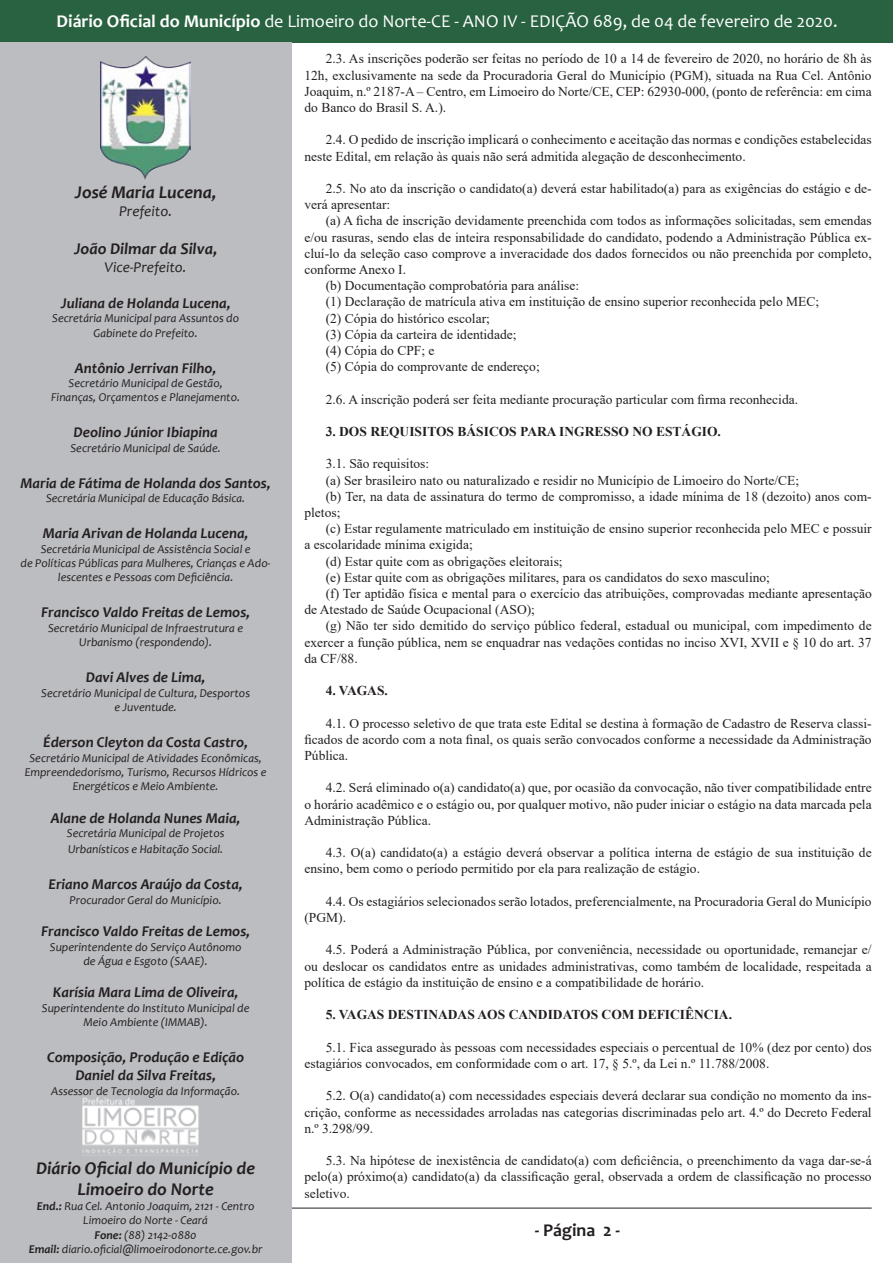
<style>
.page{position:relative;width:893px;height:1263px;background:#fff}
.page>*{position:absolute;margin:0;border:0;box-sizing:border-box;transform-origin:0 0}
.t1{font:18px "Candara";color:#fff}
.t2{font:italic 700 18px/21.6px "Candara";color:#231f20;text-align:center}
.t3{font:700 18px "Candara";color:#231f20}
.t4{font:italic 700 16.5px "Candara";color:#231f20}
.t5{font:italic 700 15px "Candara";color:#231f20}
.t6{font:italic 15px "Candara";color:#231f20}
.t7{font:13.5px/16.2px "Times New Roman";color:#231f20;text-align:justify}
.t8{font:700 13.5px "Times New Roman";color:#231f20}
.t9{font:italic 12px/14.4px "Candara";color:#231f20;text-align:center}
.s1{font-weight:700}
</style>
<div class="page">
<div style="left:1px;top:0;width:892px;height:42px;background:#286240"></div>
<hr style="left:21px;top:1208px;width:851px;height:1px;background:#231f20">
<div style="left:0;top:42px;width:291px;height:1221px;background:#bcbdc0"></div>
<img style="left:101px;top:56px;width:90px;height:124px">
<img style="left:82px;top:1097px;width:117px;height:58px">
<h1 class="t1" style="left:57px;top:10px;width:782px"><span class="s1">Diário Oficial do Município</span> de Limoeiro do Norte-CE - ANO IV - EDIÇÃO 689, de 04 de fevereiro de 2020.</h1>
<p class="t2" style="left:75px;top:181px;width:143px">José Maria Lucena,</p>
<p class="t6" style="left:119px;top:202px;width:55px">Prefeito.</p>
<p class="t4" style="left:74px;top:238px;width:145px">João Dilmar da Silva,</p>
<p class="t6" style="left:105px;top:258px;width:84px">Vice-Prefeito.</p>
<p class="t5" style="left:61px;top:294px;width:171px">Juliana de Holanda Lucena,</p>
<p class="t9" style="left:52px;top:311px;width:188px">Secretária Municipal para Assuntos do</p>
<p class="t9" style="left:94px;top:325px;width:106px">Gabinete do Prefeito.</p>
<p class="t5" style="left:75px;top:358px;width:143px">Antônio Jerrivan Filho,</p>
<p class="t9" style="left:51px;top:376px;width:190px">Secretário Municipal de Gestão,<br>Finanças, Orçamentos e Planejamento.</p>
<p class="t5" style="left:74px;top:423px;width:146px">Deolino Júnior Ibiapina</p>
<p class="t9" style="left:70px;top:441px;width:152px">Secretário Municipal de Saúde.</p>
<p class="t5" style="left:20px;top:474px;width:252px">Maria de Fátima de Holanda dos Santos,</p>
<p class="t9" style="left:46px;top:491px;width:201px">Secretária Municipal de Educação Básica.</p>
<p class="t5" style="left:43px;top:524px;width:207px">Maria Arivan de Holanda Lucena,</p>
<p class="t9" style="left:41px;top:541px;width:211px">Secretária Municipal de Assistência Social e</p>
<p class="t9" style="left:21px;top:556px;width:252px">de Políticas Públicas para Mulheres, Crianças e Ado&shy;lescentes e Pessoas com Deficiência.</p>
<p class="t5" style="left:41px;top:603px;width:210px">Francisco Valdo Freitas de Lemos,</p>
<p class="t9" style="left:48px;top:621px;width:197px">Secretário Municipal de Infraestrutura e</p>
<p class="t9" style="left:79px;top:635px;width:134px">Urbanismo (respondendo).</p>
<p class="t5" style="left:86px;top:668px;width:121px">Davi Alves de Lima,</p>
<p class="t9" style="left:41px;top:685px;width:210px">Secretário Municipal de Cultura, Desportos</p>
<p class="t9" style="left:114px;top:700px;width:64px">e Juventude.</p>
<p class="t5" style="left:43px;top:733px;width:206px">Éderson Cleyton da Costa Castro,</p>
<p class="t9" style="left:25px;top:750px;width:243px">Secretário Municipal de Atividades Econômicas,<br>Empreendedorismo, Turismo, Recursos Hídricos e<br>Energéticos e Meio Ambiente.</p>
<p class="t5" style="left:51px;top:808px;width:191px">Alane de Holanda Nunes Maia,</p>
<p class="t9" style="left:67px;top:826px;width:159px">Secretária Municipal de Projetos</p>
<p class="t9" style="left:68px;top:842px;width:157px">Urbanísticos e Habitação Social.</p>
<p class="t5" style="left:49px;top:875px;width:196px">Eriano Marcos Araújo da Costa,</p>
<p class="t9" style="left:70px;top:892px;width:154px">Procurador Geral do Município.</p>
<p class="t5" style="left:41px;top:922px;width:210px">Francisco Valdo Freitas de Lemos,</p>
<p class="t9" style="left:50px;top:939px;width:193px">Superintendente do Serviço Autônomo de Água e Esgoto (SAAE).</p>
<p class="t5" style="left:53px;top:983px;width:187px">Karísia Mara Lima de Oliveira,</p>
<p class="t9" style="left:42px;top:1000px;width:209px">Superintendente do Instituto Municipal de<br>Meio Ambiente (IMMAB).</p>
<p class="t5" style="left:47px;top:1048px;width:199px">Composição, Produção e Edição</p>
<p class="t5" style="left:75px;top:1066px;width:142px">Daniel da Silva Freitas,</p>
<p class="t9" style="left:51px;top:1083px;width:190px">Assessor de Tecnologia da Informação.</p>
<p class="t2" style="left:36px;top:1157px;width:220px">Diário Oficial do Município de<br>Limoeiro do Norte</p>
<p class="t9" style="left:37px;top:1198px;width:219px"><span class="s1">End.:</span> Rua Cel. Antonio Joaquim, 2121 - Centro</p>
<p class="t9" style="left:83px;top:1213px;width:126px">Limoeiro do Norte - Ceará</p>
<p class="t9" style="left:95px;top:1227px;width:104px"><span class="s1">Fone:</span> (88) 2142-0880</p>
<p class="t9" style="left:29px;top:1242px;width:235px"><span class="s1">Email:</span> diario.oficial@limoeirodonorte.ce.gov.br</p>
<p class="t7" style="left:304px;top:50px;width:569px;text-indent:21px">2.3. As inscrições poderão ser feitas no período de 10 a 14 de fevereiro de 2020, no horário de 8h às 12h, exclusivamente na sede da Procuradoria Geral do Município (PGM), situada na Rua Cel. Antônio Joaquim, n.º 2187-A – Centro, em Limoeiro do Norte/CE, CEP: 62930-000, (ponto de referência: em cima do Banco do Brasil S. A.).</p>
<p class="t7" style="left:304px;top:131px;width:569px;text-indent:21px">2.4. O pedido de inscrição implicará o conhecimento e aceitação das normas e condições estabelecidas neste Edital, em relação às quais não será admitida alegação de desconhecimento.</p>
<p class="t7" style="left:304px;top:180px;width:569px;text-indent:21px">2.5. No ato da inscrição o candidato(a) deverá estar habilitado(a) para as exigências do estágio e de&shy;verá apresentar:</p>
<p class="t7" style="left:304px;top:212px;width:569px;text-indent:21px">(a) A ficha de inscrição devidamente preenchida com todos as informações solicitadas, sem emendas e/ou rasuras, sendo elas de inteira responsabilidade do candidato, podendo a Administração Pública ex&shy;cluí-lo da seleção caso comprove a inveracidade dos dados fornecidos ou não preenchida por completo, conforme Anexo I.</p>
<p class="t7" style="left:326px;top:277px;width:255px">(b) Documentação comprobatória para análise:</p>
<p class="t7" style="left:326px;top:293px;width:495px">(1) Declaração de matrícula ativa em instituição de ensino superior reconhecida pelo MEC;</p>
<p class="t7" style="left:326px;top:310px;width:166px">(2) Cópia do histórico escolar;</p>
<p class="t7" style="left:326px;top:326px;width:192px">(3) Cópia da carteira de identidade;</p>
<p class="t7" style="left:326px;top:342px;width:110px">(4) Cópia do CPF; e</p>
<p class="t7" style="left:326px;top:358px;width:216px">(5) Cópia do comprovante de endereço;</p>
<p class="t7" style="left:326px;top:391px;width:474px">2.6. A inscrição poderá ser feita mediante procuração particular com firma reconhecida.</p>
<p class="t8" style="left:326px;top:422px;width:397px">3. DOS REQUISITOS BÁSICOS PARA INGRESSO NO ESTÁGIO.</p>
<p class="t7" style="left:326px;top:455px;width:105px">3.1. São requisitos:</p>
<p class="t7" style="left:326px;top:472px;width:475px">(a) Ser brasileiro nato ou naturalizado e residir no Município de Limoeiro do Norte/CE;</p>
<p class="t7" style="left:304px;top:488px;width:569px;text-indent:21px">(b) Ter, na data de assinatura do termo de compromisso, a idade mínima de 18 (dezoito) anos com&shy;pletos;</p>
<p class="t7" style="left:304px;top:520px;width:569px;text-indent:21px">(c) Estar regulamente matriculado em instituição de ensino superior reconhecida pelo MEC e possuir a escolaridade mínima exigida;</p>
<p class="t7" style="left:326px;top:553px;width:238px">(d) Estar quite com as obrigações eleitorais;</p>
<p class="t7" style="left:326px;top:569px;width:446px">(e) Estar quite com as obrigações militares, para os candidatos do sexo masculino;</p>
<p class="t7" style="left:304px;top:585px;width:569px;text-indent:21px">(f) Ter aptidão física e mental para o exercício das atribuições, comprovadas mediante apresentação de Atestado de Saúde Ocupacional (ASO);</p>
<p class="t7" style="left:304px;top:617px;width:569px;text-indent:21px">(g) Não ter sido demitido do serviço público federal, estadual ou municipal, com impedimento de exercer a função pública, nem se enquadrar nas vedações contidas no inciso XVI, XVII e § 10 do art. 37 da CF/88.</p>
<p class="t8" style="left:326px;top:681px;width:64px">4. VAGAS.</p>
<p class="t7" style="left:304px;top:715px;width:569px;text-indent:21px">4.1. O processo seletivo de que trata este Edital se destina à formação de Cadastro de Reserva classi&shy;ficados de acordo com a nota final, os quais serão convocados conforme a necessidade da Administração Pública.</p>
<p class="t7" style="left:304px;top:779px;width:569px;text-indent:21px">4.2. Será eliminado o(a) candidato(a) que, por ocasião da convocação, não tiver compatibilidade entre o horário acadêmico e o estágio ou, por qualquer motivo, não puder iniciar o estágio na data marcada pela Administração Pública.</p>
<p class="t7" style="left:304px;top:844px;width:569px;text-indent:21px">4.3. O(a) candidato(a) a estágio deverá observar a política interna de estágio de sua instituição de ensino, bem como o período permitido por ela para realização de estágio.</p>
<p class="t7" style="left:304px;top:893px;width:569px;text-indent:21px">4.4. Os estagiários selecionados serão lotados, preferencialmente, na Procuradoria Geral do Município (PGM).</p>
<p class="t7" style="left:304px;top:941px;width:569px;text-indent:21px">4.5. Poderá a Administração Pública, por conveniência, necessidade ou oportunidade, remanejar e/ ou deslocar os candidatos entre as unidades administrativas, como também de localidade, respeitada a política de estágio da instituição de ensino e a compatibilidade de horário.</p>
<p class="t8" style="left:326px;top:1005px;width:408px">5. VAGAS DESTINADAS AOS CANDIDATOS COM DEFICIÊNCIA.</p>
<p class="t7" style="left:304px;top:1039px;width:569px;text-indent:21px">5.1. Fica assegurado às pessoas com necessidades especiais o percentual de 10% (dez por cento) dos estagiários convocados, em conformidade com o art. 17, § 5.º, da Lei n.º 11.788/2008.</p>
<p class="t7" style="left:304px;top:1087px;width:569px;text-indent:21px">5.2. O(a) candidato(a) com necessidades especiais deverá declarar sua condição no momento da ins&shy;crição, conforme as necessidades arroladas nas categorias discriminadas pelo art. 4.º do Decreto Federal n.º 3.298/99.</p>
<p class="t7" style="left:304px;top:1152px;width:569px;text-indent:21px">5.3. Na hipótese de inexistência de candidato(a) com deficiência, o preenchimento da vaga dar-se-á pelo(a) próximo(a) candidato(a) da classificação geral, observada a ordem de classificação no processo seletivo.</p>
<p class="t3" style="left:535px;top:1219px;width:87px">- Página 2 -</p>
</div>
